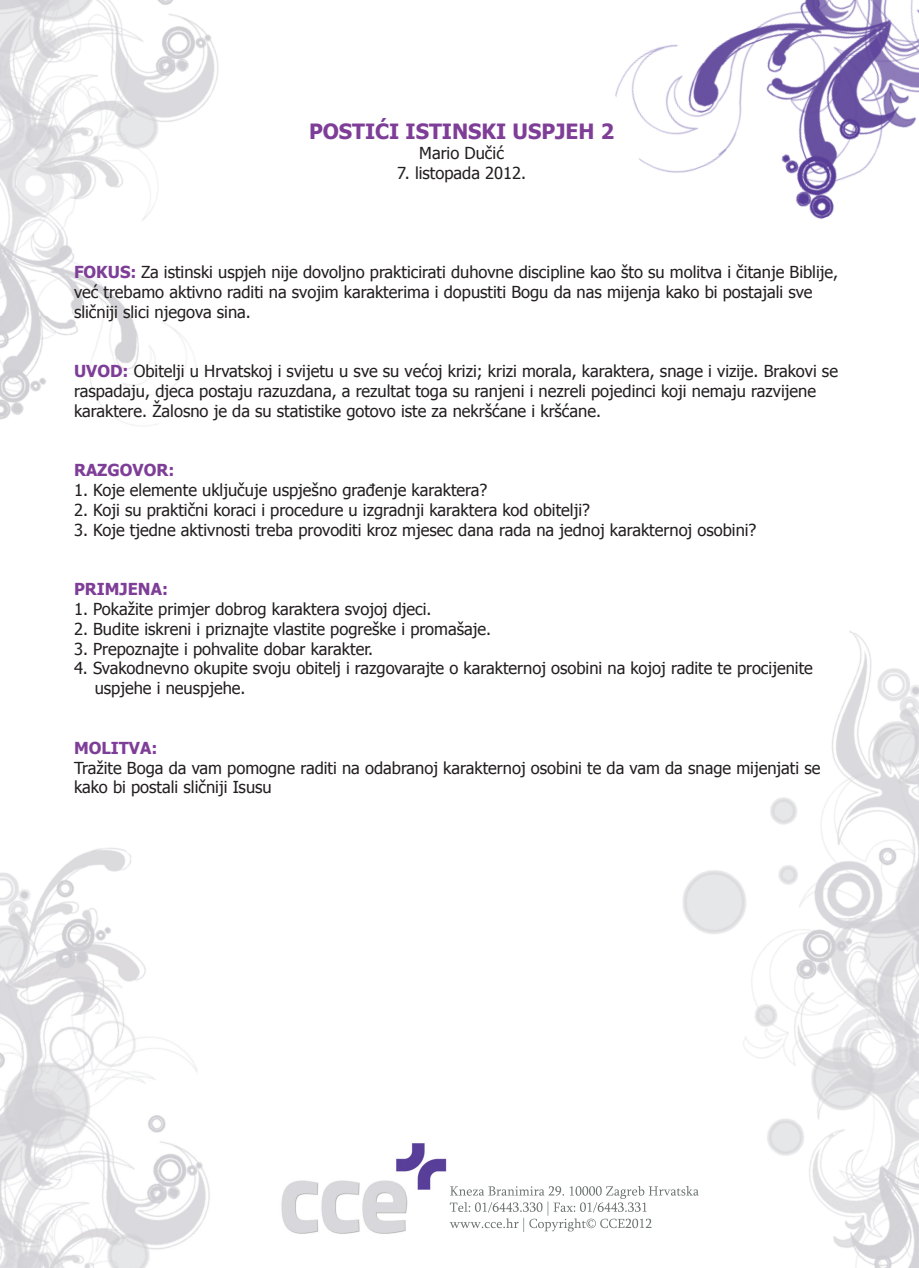
<style>
.page{position:relative;width:919px;height:1268px;background:#fff}
.page>*{position:absolute;margin:0;border:0;box-sizing:border-box;transform-origin:0 0}
.t1{font:700 21px "Tahoma";color:#7e3e98}
.t2{font:16.5px/19.8px "Tahoma";color:#231f20}
.t3{font:700 16.5px "Tahoma";color:#7e3e98}
.s1{font-weight:700;color:#7e3e98}
</style>
<div class="page">
<img style="left:0;top:0;width:918px;height:1267px">
<svg style="left:449px;top:1185px;width:249px;height:46px"></svg>
<p class="t1" style="left:309px;top:117px;width:306px">POSTIĆI ISTINSKI USPJEH 2</p>
<p class="t2" style="left:419px;top:143px;width:86px">Mario Dučić</p>
<p class="t2" style="left:397px;top:162px;width:131px">7. listopada 2012.</p>
<p class="t2" style="left:74px;top:261px;width:765px"><span class="s1">FOKUS:</span> Za istinski uspjeh nije dovoljno prakticirati duhovne discipline kao što su molitva i čitanje Biblije, već trebamo aktivno raditi na svojim karakterima i dopustiti Bogu da nas mijenja kako bi postajali sve sličniji slici njegova sina.</p>
<p class="t2" style="left:74px;top:360px;width:765px"><span class="s1">UVOD:</span> Obitelji u Hrvatskoj i svijetu u sve su većoj krizi; krizi morala, karaktera, snage i vizije. Brakovi se raspadaju, djeca postaju razuzdana, a rezultat toga su ranjeni i nezreli pojedinci koji nemaju razvijene karaktere. Žalosno je da su statistike gotovo iste za nekršćane i kršćane.</p>
<p class="t3" style="left:74px;top:458px;width:102px">RAZGOVOR:</p>
<p class="t2" style="left:74px;top:479px;width:415px">1. Koje elemente uključuje uspješno građenje karaktera?</p>
<p class="t2" style="left:74px;top:499px;width:517px">2. Koji su praktični koraci i procedure u izgradnji karaktera kod obitelji?</p>
<p class="t2" style="left:74px;top:519px;width:684px">3. Koje tjedne aktivnosti treba provoditi kroz mjesec dana rada na jednoj karakternoj osobini?</p>
<p class="t3" style="left:74px;top:577px;width:95px">PRIMJENA:</p>
<p class="t2" style="left:74px;top:598px;width:359px">1. Pokažite primjer dobrog karaktera svojoj djeci.</p>
<p class="t2" style="left:74px;top:618px;width:418px">2. Budite iskreni i priznajte vlastite pogreške i promašaje.</p>
<p class="t2" style="left:74px;top:638px;width:300px">3. Prepoznajte i pohvalite dobar karakter.</p>
<p class="t2" style="left:95px;top:657px;width:719px;text-indent:-21px">4. Svakodnevno okupite svoju obitelj i razgovarajte o karakternoj osobini na kojoj radite te procijenite uspjehe i neuspjehe.</p>
<p class="t3" style="left:74px;top:736px;width:85px">MOLITVA:</p>
<p class="t2" style="left:74px;top:756px;width:747px">Tražite Boga da vam pomogne raditi na odabranoj karakternoj osobini te da vam da snage mijenjati se kako bi postali sličniji Isusu</p>
</div>
